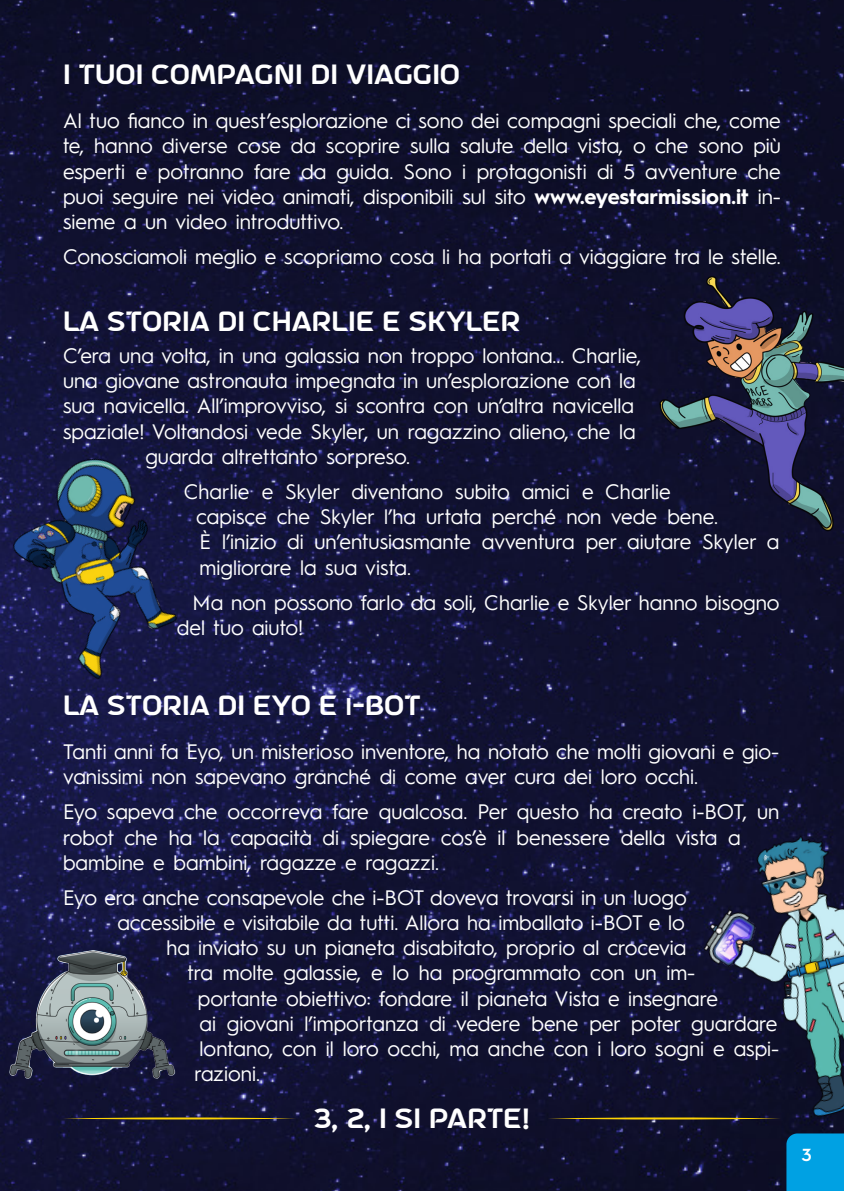
<style>
.page{position:relative;width:844px;height:1191px;background:#fff}
.page>*{position:absolute;margin:0;border:0;box-sizing:border-box;transform-origin:0 0}
.t1{font:26.25px "a Astro Space";color:#fff}
.t2{font:21px/25.2px "Hurme Geometric Sans 1";color:#fff}
.t3{font:600 17.5px "Hurme Geometric Sans 1";color:#fff}
.s1{font-weight:700}
.s2{font-size:22.75px}
</style>
<div class="page">
<img style="left:0;top:0;width:843px;height:1191px">
<div style="left:786px;top:1151px;width:57px;height:40px;background:#00a1e3"></div>
<img style="left:670px;top:777px;width:173px;height:374px">
<img style="left:0;top:919px;width:192px;height:187px">
<img style="left:648px;top:229px;width:195px;height:338px">
<img style="left:0;top:399px;width:252px;height:307px">
<svg style="left:63px;top:1117px;width:233px;height:2px"></svg>
<svg style="left:547px;top:1117px;width:233px;height:2px"></svg>
<p class="t1" style="left:63px;top:63px;width:398px">I TUOI COMPAGNI DI VIAGGIO</p>
<p class="t2" style="left:63px;top:107px;width:719px;text-align:justify">Al tuo fianco in quest’esplorazione ci sono dei compagni speciali che, come te, hanno diverse cose da scoprire sulla salute della vista, o che sono più esperti e potranno fare da guida. Sono i protagonisti di 5 avventure che puoi seguire nei video animati, disponibili sul sito <span class="s1">www.eyestarmission.it</span> in&shy;sieme a un video introduttivo.</p>
<p class="t2" style="left:63px;top:243px;width:719px">Conosciamoli meglio e scopriamo cosa li ha portati a viaggiare tra le stelle.</p>
<p class="t1" style="left:63px;top:311px;width:459px">LA STORIA DI CHARLIE E SKYLER</p>
<p class="t2" style="left:63px;top:342px;width:579px">C’era una volta, in una galassia non troppo lontana... Charlie,</p>
<p class="t2" style="left:63px;top:367px;width:574px">una giovane astronauta impegnata in un’esplorazione con la</p>
<p class="t2" style="left:63px;top:392px;width:572px">sua navicella. All’improvviso, si scontra con un’altra navicella</p>
<p class="t2" style="left:63px;top:417px;width:574px">spaziale! Voltandosi vede Skyler, un ragazzino alieno, che la</p>
<p class="t2" style="left:145px;top:442px;width:266px">guarda altrettanto sorpreso.</p>
<p class="t2" style="left:196px;top:477px;width:584px;text-indent:-12px">Charlie e Skyler diventano subito amici e Charlie<br>capisce che Skyler l’ha urtata perché non vede bene.<br>È l’inizio di un’entusiasmante avventura per aiutare Skyler a migliorare la sua vista.</p>
<p class="t2" style="left:177px;top:588px;width:604px;text-indent:16px">Ma non possono farlo da soli, Charlie e Skyler hanno bisogno del tuo aiuto!</p>
<p class="t1" style="left:63px;top:694px;width:359px">LA STORIA DI EYO E <span class="s2">I</span>-BOT</p>
<p class="t2" style="left:63px;top:737px;width:717px">Tanti anni fa Eyo, un misterioso inventore, ha notato che molti giovani e gio&shy;vanissimi non sapevano granché di come aver cura dei loro occhi.</p>
<p class="t2" style="left:63px;top:798px;width:717px">Eyo sapeva che occorreva fare qualcosa. Per questo ha creato i-BOT, un robot che ha la capacità di spiegare cos’è il benessere della vista a bambine e bambini, ragazze e ragazzi.</p>
<p class="t2" style="left:63px;top:883px;width:625px">Eyo era anche consapevole che i-BOT doveva trovarsi in un luogo</p>
<p class="t2" style="left:117px;top:908px;width:569px">accessibile e visitabile da tutti. Allora ha imballato i-BOT e lo</p>
<p class="t2" style="left:166px;top:934px;width:521px">ha inviato su un pianeta disabitato, proprio al crocevia</p>
<p class="t2" style="left:187px;top:959px;width:509px">tra molte galassie, e lo ha programmato con un im-</p>
<p class="t2" style="left:198px;top:984px;width:521px">portante obiettivo: fondare il pianeta Vista e insegnare</p>
<p class="t2" style="left:200px;top:1009px;width:579px">ai giovani l’importanza di vedere bene per poter guardare</p>
<p class="t2" style="left:200px;top:1034px;width:581px">lontano, con il loro occhi, ma anche con i loro sogni e aspi-</p>
<p class="t2" style="left:194px;top:1060px;width:67px">razioni.</p>
<p class="t1" style="left:314px;top:1107px;width:217px">3, 2, 1 SI PARTE!</p>
<p class="t3" style="left:801px;top:1143px;width:11px">3</p>
</div>
